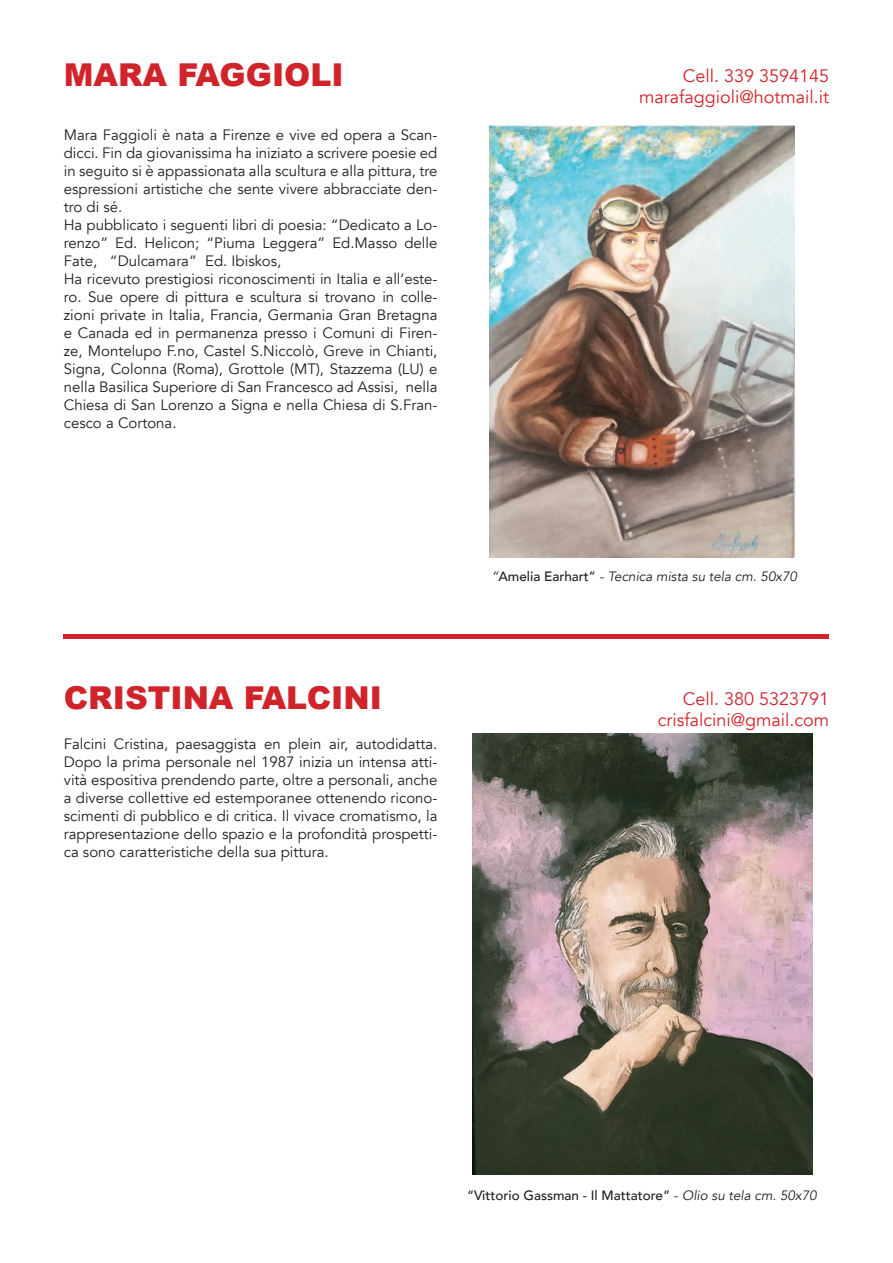
<style>
.page{position:relative;width:893px;height:1263px;background:#fff}
.page>*{position:absolute;margin:0;border:0;box-sizing:border-box;transform-origin:0 0}
.t1{font:900 31.5px "Arial";color:#d1232a}
.t2{font:18px/21.6px "Avenir";color:#d1232a;text-align:right}
.t3{font:15px/18px "Avenir";color:#231f20;text-align:justify}
.t4{font:500 13.5px "Avenir";color:#231f20}
.t5{font:italic 13.5px "Avenir";color:#231f20}
.s1{font-weight:500;font-style:normal}
.s2{font-style:normal}
.s3{font-weight:400}
.s4{font-weight:400;font-style:italic}
</style>
<div class="page">
<div style="left:64px;top:634px;width:765px;height:5px;background:#d1232a"></div>
<img style="left:490px;top:125px;width:305px;height:432px">
<img style="left:473px;top:733px;width:339px;height:441px">
<h1 class="t1" style="left:64px;top:52px;width:281px">MARA FAGGIOLI</h1>
<p class="t2" style="left:639px;top:65px;width:191px">Cell. 339 3594145 marafaggioli@hotmail.it</p>
<p class="t3" style="left:64px;top:127px;width:375px;text-align:left">Mara Faggioli è nata a Firenze e vive ed opera a Scan&shy;dicci. Fin da giovanissima ha iniziato a scrivere poesie ed in seguito si è appassionata alla scultura e alla pittura, tre espressioni artistiche che sente vivere abbracciate den&shy;tro di sé.<br>Ha pubblicato i seguenti libri di poesia: “Dedicato a Lo&shy;renzo” Ed. Helicon; “Piuma Leggera” Ed.Masso delle Fate, “Dulcamara” Ed. Ibiskos,<br>Ha ricevuto prestigiosi riconoscimenti in Italia e all’este&shy;ro. Sue opere di pittura e scultura si trovano in colle&shy;zioni private in Italia, Francia, Germania Gran Bretagna e Canada ed in permanenza presso i Comuni di Firen&shy;ze, Montelupo F.no, Castel S.Niccolò, Greve in Chianti, Signa, Colonna (Roma), Grottole (MT), Stazzema (LU) e nella Basilica Superiore di San Francesco ad Assisi, nella Chiesa di San Lorenzo a Signa e nella Chiesa di S.Fran&shy;cesco a Cortona.</p>
<h1 class="t1" style="left:64px;top:675px;width:320px">CRISTINA FALCINI</h1>
<p class="t3" style="left:64px;top:735px;width:375px">Falcini Cristina, paesaggista en plein air, autodidatta.<br>Dopo la prima personale nel 1987 inizia un intensa atti&shy;vità espositiva prendendo parte, oltre a personali, anche a diverse collettive ed estemporanee ottenendo ricono&shy;scimenti di pubblico e di critica. Il vivace cromatismo, la rappresentazione dello spazio e la profondità prospetti&shy;ca sono caratteristiche della sua pittura.</p>
<p class="t5" style="left:491px;top:568px;width:307px">“<span class="s1">Amelia Earhart”</span> <span class="s2">-</span> Tecnica mista su tela cm. 50x70</p>
<p class="t2" style="left:658px;top:688px;width:173px">Cell. 380 5323791 crisfalcini@gmail.com</p>
<p class="t4" style="left:467px;top:1183px;width:351px">“Vittorio Gassman - Il Mattatore” <span class="s3">-</span> <span class="s4">Olio su tela cm. 50x70</span></p>
</div>
